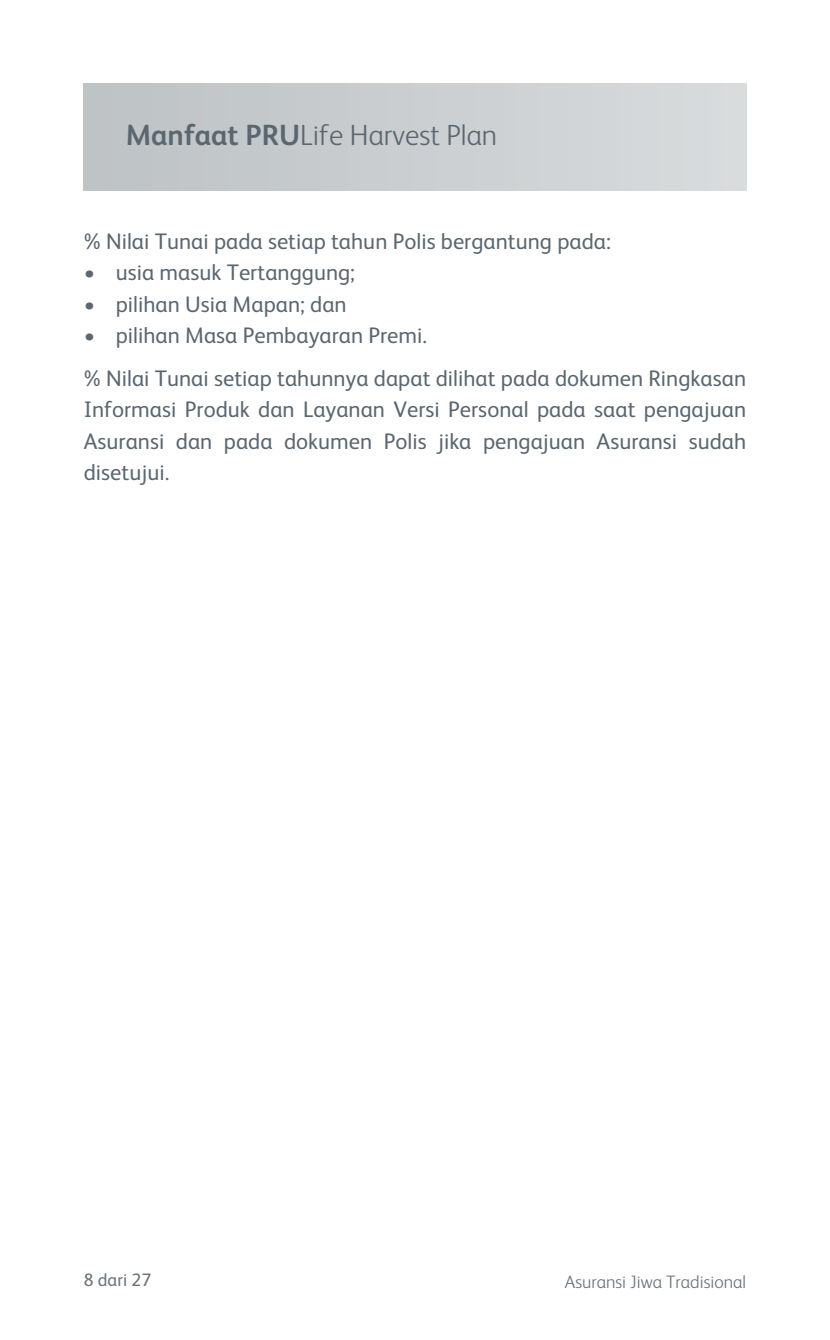
<style>
.page{position:relative;width:830px;height:1340px;background:#fff}
.page>*{position:absolute;margin:0;border:0;box-sizing:border-box;transform-origin:0 0}
.t1{font:300 29.25px "FS Albert Pro";color:#5b6770}
.t2{font:22.5px/31.5px "FS Albert Pro";color:#5b6770}
.t3{font:300 18px "FS Albert Pro";color:#687379}
.t4{font:18px "FS Albert Pro";color:#687379}
.s1{font-weight:700}
</style>
<div class="page">
<div style="left:84px;top:84px;width:661px;height:106px;background:linear-gradient(to right,#bdc2c4,#d9dcdd)"></div>
<h1 class="t1" style="left:126px;top:115px;width:373px"><span class="s1">Manfaat PRU</span>Life Harvest Plan</h1>
<p class="t2" style="left:84px;top:223px;width:528px">% Nilai Tunai pada setiap tahun Polis bergantung pada:</p>
<p class="t2" style="left:84px;top:255px;width:273px">• usia masuk Tertanggung;</p>
<p class="t2" style="left:84px;top:286px;width:264px">• pilihan Usia Mapan; dan</p>
<p class="t2" style="left:84px;top:312px;width:663px;line-height:42.8px">• pilihan Masa Pembayaran Premi.<br>% Nilai Tunai setiap tahunnya dapat dilihat pada dokumen Ringkasan</p>
<p class="t2" style="left:84px;top:392px;width:663px;text-align:justify">Informasi Produk dan Layanan Versi Personal pada saat pengajuan Asuransi dan pada dokumen Polis jika pengajuan Asuransi sudah disetujui.</p>
<p class="t4" style="left:84px;top:1267px;width:69px">8 dari 27</p>
<p class="t3" style="left:564px;top:1268px;width:183px">Asuransi Jiwa Tradisional</p>
</div>
